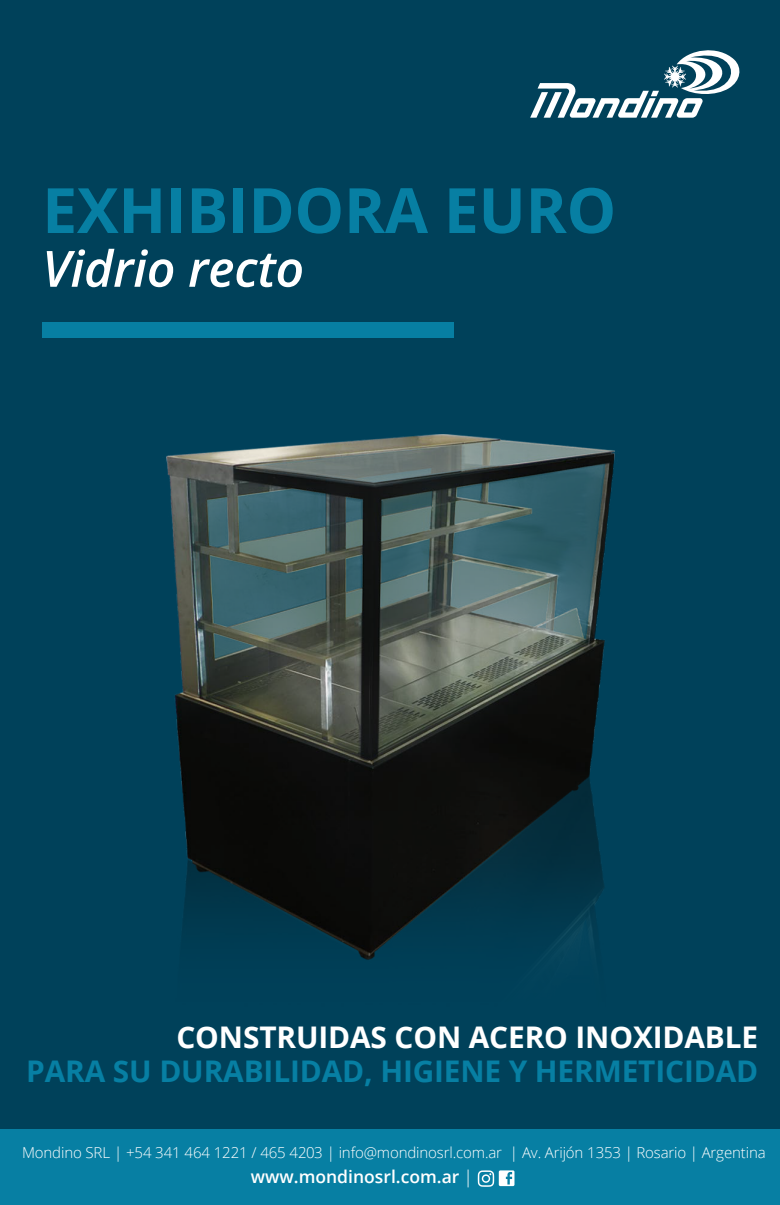
<style>
.page{position:relative;width:780px;height:1205px;background:#00415a}
.page>*{position:absolute;margin:0;border:0;box-sizing:border-box;transform-origin:0 0}
.t1{font:700 62.5px "Open Sans";letter-spacing:-.005em;color:#077fa3}
.t2{font:italic 600 50px "Open Sans";letter-spacing:-.005em;color:#fff}
.t3{font:700 29.88px "Open Sans";letter-spacing:-.005em;color:#077fa3}
.t4{font:700 29.88px "Open Sans";letter-spacing:-.005em;color:#fff}
.t5{font:600 17.5px "Open Sans";color:#fff}
.t6{font:300 15px "Open Sans";letter-spacing:-.01em;color:#fff}
.s1{font-weight:300}
</style>
<div class="page">
<svg style="left:530px;top:50px;width:210px;height:68px"></svg>
<div style="left:42px;top:322px;width:411px;height:16px;background:#077fa3"></div>
<div style="left:0;top:1130px;width:780px;height:75px;background:#077fa3"></div>
<svg style="left:477px;top:1170px;width:37px;height:17px"></svg>
<img style="left:166px;top:434px;width:449px;height:526px">
<h1 class="t1" style="left:42px;top:166px;width:575px">EXHIBIDORA EURO</h1>
<h2 class="t2" style="left:42px;top:234px;width:263px">Vidrio recto</h2>
<h3 class="t4" style="left:176px;top:1016px;width:583px">CONSTRUIDAS CON ACERO INOXIDABLE</h3>
<h3 class="t3" style="left:26px;top:1050px;width:733px">PARA SU DURABILIDAD, HIGIENE Y HERMETICIDAD</h3>
<p class="t6" style="left:22px;top:1142px;width:745px">Mondino SRL | +54 341 464 1221 / 465 4203 | info@mondinosrl.com.ar | Av. Arijón 1353 | Rosario | Argentina</p>
<p class="t5" style="left:251px;top:1164px;width:223px">www.mondinosrl.com.ar <span class="s1">|</span></p>
</div>
